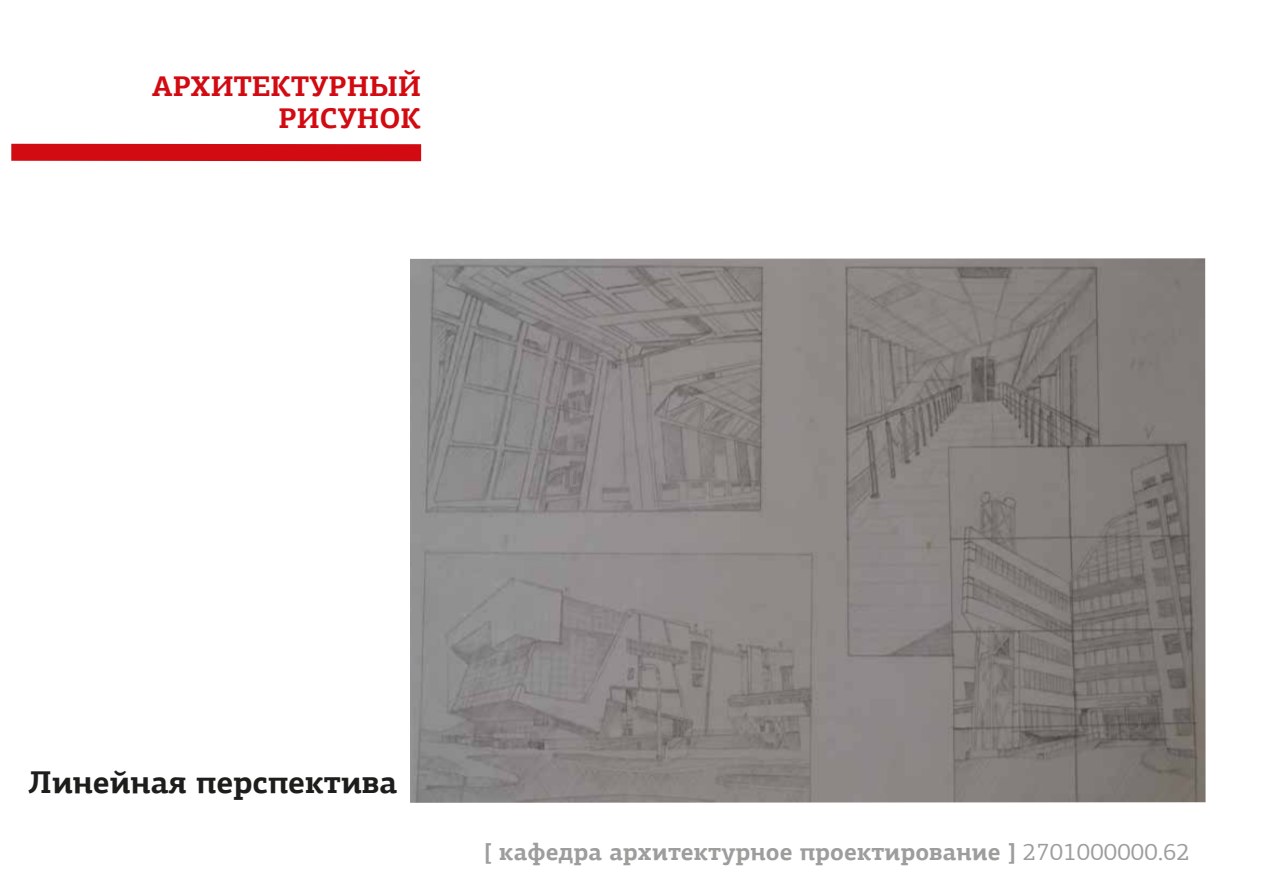
<style>
.page{position:relative;width:1263px;height:893px;background:#fff}
.page>*{position:absolute;margin:0;border:0;box-sizing:border-box;transform-origin:0 0}
.t1{font:700 31.5px "PF Agora Slab Pro";color:#1d1d1b}
.t2{font:700 28.5px/32.1px "PF Agora Slab Pro";letter-spacing:.005em;color:#d20a11;text-align:right}
.t3{font:700 24px "PF Agora Slab Pro";letter-spacing:.005em;color:#9d9d9c}
.s1{font-weight:400}
</style>
<div class="page">
<div style="left:11px;top:144px;width:410px;height:17px;background:#d20a11"></div>
<img style="left:410px;top:258px;width:795px;height:545px">
<p class="t2" style="left:152px;top:70px;width:271px">АРХИТЕКТУРНЫЙ<br>РИСУНОК</p>
<h1 class="t1" style="left:28px;top:762px;width:371px">Линейная перспектива</h1>
<p class="t3" style="left:484px;top:836px;width:707px">[ кафедра архитектурное проектирование ] <span class="s1">2701000000.62</span></p>
</div>
